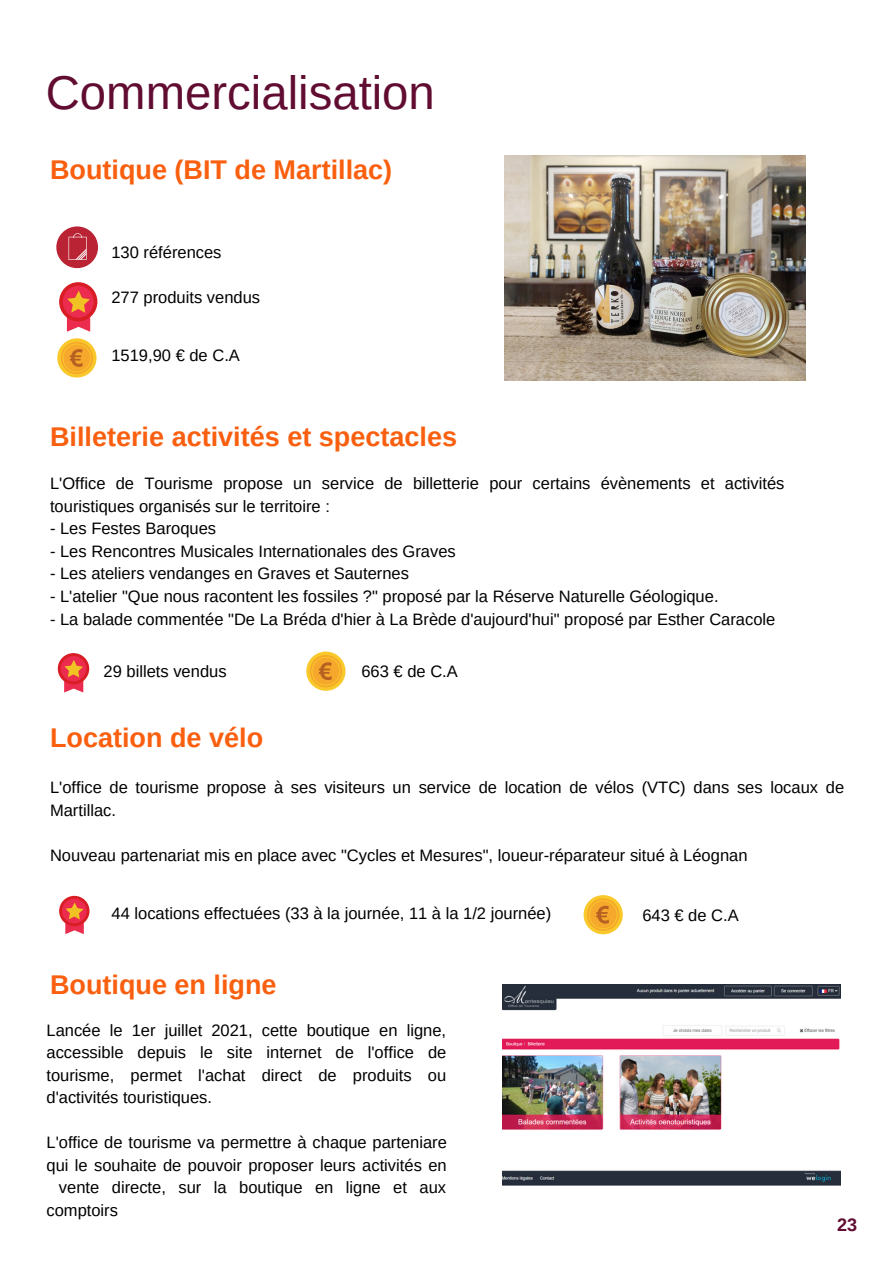
<style>
.page{position:relative;width:894px;height:1264px;background:#fff}
.page>*{position:absolute;margin:0;border:0;box-sizing:border-box;transform-origin:0 0}
.t1{font:47.25px "Arimo";color:#610c31}
.t2{font:700 27px "Arimo";color:#f95f0e}
.t3{font:700 18px "Arimo";color:#610c31}
.t4{font:16.5px/22.5px "Arimo";color:#000}
</style>
<div class="page">
<div style="left:56px;top:226px;width:42px;height:42px;background:#ba2334;border-radius:50%"></div>
<svg style="left:68px;top:233px;width:19px;height:27px"></svg>
<div style="left:59px;top:282px;width:38px;height:39px;background:#d81d25;border-radius:50%"></div>
<div style="left:63px;top:286px;width:31px;height:32px;background:#eb2c4e;border-radius:50%"></div>
<svg style="left:67px;top:291px;width:23px;height:41px"></svg>
<div style="left:57px;top:338px;width:39px;height:39px;background:#f9c82a;border-radius:50%"></div>
<div style="left:61px;top:342px;width:32px;height:32px;background:#f6a82c;border-radius:50%"></div>
<svg style="left:62px;top:343px;width:29px;height:29px"></svg>
<div style="left:58px;top:653px;width:31px;height:31px;background:#d81d25;border-radius:50%"></div>
<div style="left:61px;top:656px;width:25px;height:25px;background:#eb2c4e;border-radius:50%"></div>
<svg style="left:64px;top:660px;width:19px;height:32px"></svg>
<svg style="left:306px;top:651px;width:39px;height:39px"></svg>
<svg style="left:309px;top:655px;width:33px;height:32px"></svg>
<svg style="left:311px;top:656px;width:29px;height:29px"></svg>
<svg style="left:583px;top:895px;width:39px;height:39px"></svg>
<svg style="left:587px;top:898px;width:32px;height:32px"></svg>
<svg style="left:588px;top:900px;width:29px;height:29px"></svg>
<svg style="left:59px;top:895px;width:30px;height:31px"></svg>
<div style="left:62px;top:898px;width:25px;height:25px;background:#eb2c4e;border-radius:50%"></div>
<svg style="left:65px;top:902px;width:19px;height:32px"></svg>
<img style="left:502px;top:984px;width:338px;height:201px">
<img style="left:504px;top:155px;width:300px;height:226px">
<h1 class="t1" style="left:46px;top:67px;width:390px">Commercialisation</h1>
<h2 class="t2" style="left:50px;top:155px;width:343px">Boutique (BIT de Martillac)</h2>
<p class="t4" style="left:111px;top:241px;width:112px">130 références</p>
<p class="t4" style="left:111px;top:286px;width:150px">277 produits vendus</p>
<p class="t4" style="left:111px;top:344px;width:130px">1519,90 € de C.A</p>
<h2 class="t2" style="left:50px;top:421px;width:408px">Billeterie activités et spectacles</h2>
<p class="t4" style="left:50px;top:472px;width:735px">L'Office de Tourisme propose un service de billetterie pour certains évènements et activités touristiques organisés sur le territoire :</p>
<p class="t4" style="left:50px;top:517px;width:168px">- Les Festes Baroques</p>
<p class="t4" style="left:50px;top:540px;width:407px">- Les Rencontres Musicales Internationales des Graves</p>
<p class="t4" style="left:50px;top:562px;width:360px">- Les ateliers vendanges en Graves et Sauternes</p>
<p class="t4" style="left:50px;top:585px;width:669px">- L'atelier "Que nous racontent les fossiles ?" proposé par la Réserve Naturelle Géologique.</p>
<p class="t4" style="left:50px;top:607px;width:726px">- La balade commentée "De La Bréda d'hier à La Brède d'aujourd'hui" proposé par Esther Caracole</p>
<p class="t4" style="left:104px;top:660px;width:124px">29 billets vendus</p>
<p class="t4" style="left:361px;top:660px;width:98px">663 € de C.A</p>
<h2 class="t2" style="left:50px;top:722px;width:214px">Location de vélo</h2>
<p class="t4" style="left:50px;top:776px;width:795px">L'office de tourisme propose à ses visiteurs un service de location de vélos (VTC) dans ses locaux de<br>Martillac.</p>
<p class="t4" style="left:50px;top:843px;width:698px">Nouveau partenariat mis en place avec "Cycles et Mesures", loueur-réparateur situé à Léognan</p>
<p class="t4" style="left:111px;top:901px;width:441px">44 locations effectuées (33 à la journée, 11 à la 1/2 journée)</p>
<p class="t4" style="left:642px;top:903px;width:98px">643 € de C.A</p>
<h2 class="t2" style="left:50px;top:969px;width:228px">Boutique en ligne</h2>
<p class="t4" style="left:46px;top:1018px;width:401px;text-align:justify">Lancée le 1er juillet 2021, cette boutique en ligne, accessible depuis le site internet de l'office de tourisme, permet l'achat direct de produits ou d'activités touristiques.</p>
<p class="t4" style="left:46px;top:1131px;width:402px">L'office de tourisme va permettre à chaque parteniare</p>
<p class="t4" style="left:46px;top:1153px;width:401px">qui le souhaite de pouvoir proposer leurs activités en</p>
<p class="t4" style="left:59px;top:1176px;width:388px">vente directe, sur la boutique en ligne et aux</p>
<p class="t4" style="left:46px;top:1198px;width:73px">comptoirs</p>
<p class="t3" style="left:837px;top:1214px;width:22px">23</p>
</div>
